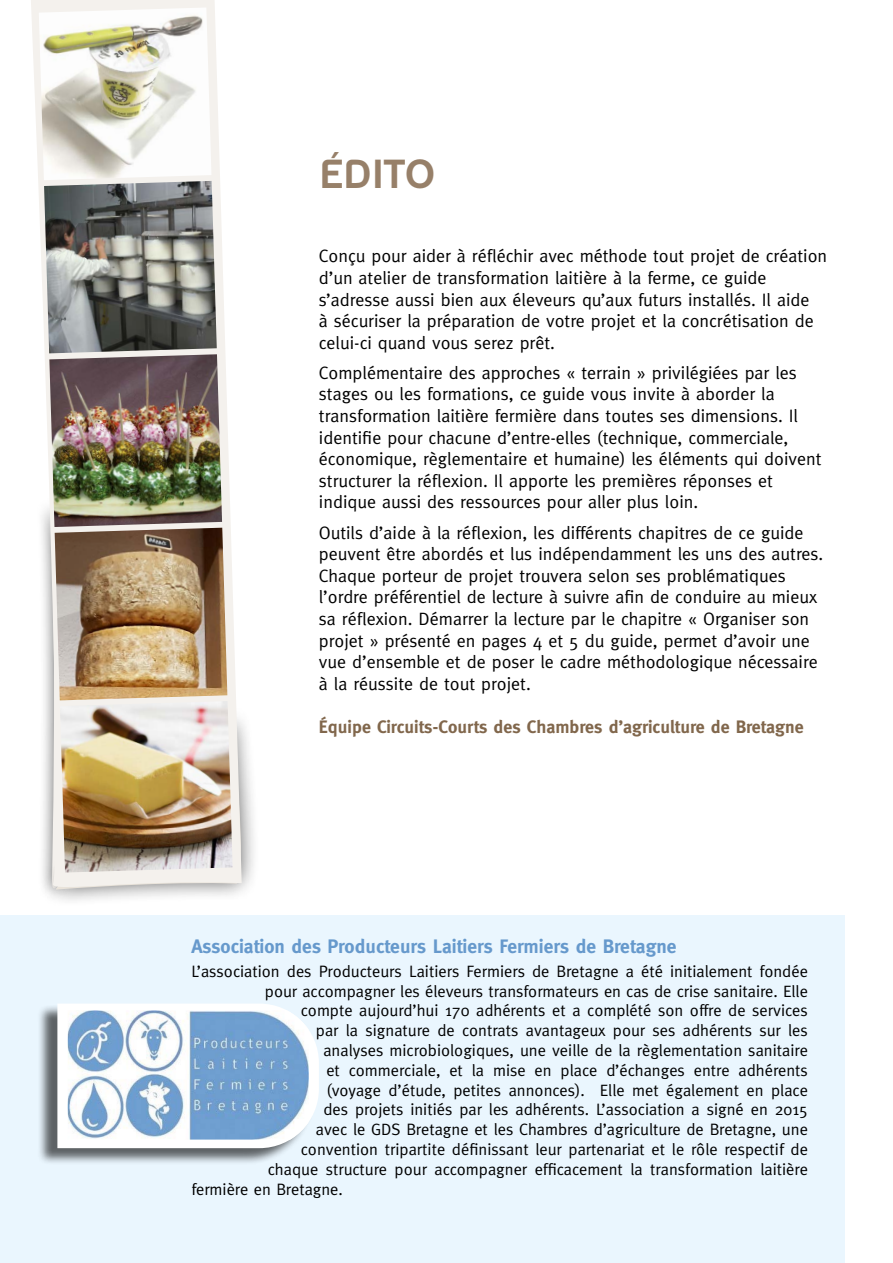
<style>
.page{position:relative;width:893px;height:1263px;background:#fff}
.page>*{position:absolute;margin:0;border:0;box-sizing:border-box;transform-origin:0 0}
.t1{font:700 40.5px "Oblik";letter-spacing:-.01em;color:#978069}
.t2{font:700 19.5px "Meta";color:#69c}
.t3{font:18px/21.6px "Meta";color:#000}
.t4{font:700 18px "Meta";color:#81674c}
.t5{font:16.5px "Meta";color:#000}
</style>
<div class="page">
<hr style="left:892px;top:0;width:1px;height:801px;background:#bce4fa">
<div style="left:0;top:916px;width:844px;height:347px;background:#eaf6fe"></div>
<div style="left:40px;top:706px;width:219px;height:201px;background:#000;opacity:.6"></div>
<svg style="left:47px;top:706px;width:201px;height:210px"></svg>
<svg style="left:31px;top:0;width:211px;height:893px"></svg>
<img style="left:39px;top:7px;width:172px;height:173px">
<img style="left:44px;top:181px;width:173px;height:172px">
<img style="left:49px;top:354px;width:173px;height:173px">
<img style="left:55px;top:528px;width:172px;height:172px">
<img style="left:60px;top:701px;width:173px;height:171px">
<div style="left:37px;top:1005px;width:278px;height:160px;background:#000;opacity:.6"></div>
<svg style="left:57px;top:1004px;width:262px;height:144px"></svg>
<img style="left:68px;top:1010px;width:241px;height:129px">
<h1 class="t1" style="left:319px;top:151px;width:118px">ÉDITO</h1>
<p class="t3" style="left:319px;top:245px;width:510px">Conçu pour aider à réfléchir avec méthode tout projet de création d’un atelier de transformation laitière à la ferme, ce guide s’adresse aussi bien aux éleveurs qu’aux futurs installés. Il aide<br>à sécuriser la préparation de votre projet et la concrétisation de celui-ci quand vous serez prêt.</p>
<p class="t3" style="left:319px;top:362px;width:504px">Complémentaire des approches « terrain » privilégiées par les stages ou les formations, ce guide vous invite à aborder la transformation laitière fermière dans toutes ses dimensions. Il identifie pour chacune d’entre-elles (technique, commerciale, économique, règlementaire et humaine) les éléments qui doivent structurer la réflexion. Il apporte les premières réponses et indique aussi des ressources pour aller plus loin.</p>
<p class="t3" style="left:319px;top:521px;width:506px">Outils d’aide à la réflexion, les différents chapitres de ce guide peuvent être abordés et lus indépendamment les uns des autres.<br>Chaque porteur de projet trouvera selon ses problématiques l’ordre préférentiel de lecture à suivre afin de conduire au mieux sa réflexion. Démarrer la lecture par le chapitre « Organiser son projet » présenté en pages 4 et 5 du guide, permet d’avoir une vue d’ensemble et de poser le cadre méthodologique nécessaire à la réussite de tout projet.</p>
<p class="t4" style="left:319px;top:716px;width:486px">Équipe Circuits-Courts des Chambres d’agriculture de Bretagne</p>
<p class="t2" style="left:191px;top:935px;width:487px">Association des Producteurs Laitiers Fermiers de Bretagne</p>
<p class="t5" style="left:191px;top:961px;width:618px">L’association des Producteurs Laitiers Fermiers de Bretagne a été initialement fondée</p>
<p class="t5" style="left:265px;top:981px;width:545px">pour accompagner les éleveurs transformateurs en cas de crise sanitaire. Elle</p>
<p class="t5" style="left:301px;top:1001px;width:509px">compte aujourd’hui 170 adhérents et a complété son offre de services</p>
<p class="t5" style="left:316px;top:1021px;width:494px">par la signature de contrats avantageux pour ses adhérents sur les</p>
<p class="t5" style="left:323px;top:1041px;width:486px">analyses microbiologiques, une veille de la règlementation sanitaire</p>
<p class="t5" style="left:326px;top:1060px;width:483px">et commerciale, et la mise en place d’échanges entre adhérents</p>
<p class="t5" style="left:326px;top:1080px;width:483px">(voyage d’étude, petites annonces). Elle met également en place</p>
<p class="t5" style="left:323px;top:1100px;width:486px">des projets initiés par les adhérents. L’association a signé en 2015</p>
<p class="t5" style="left:316px;top:1120px;width:494px">avec le GDS Bretagne et les Chambres d’agriculture de Bretagne, une</p>
<p class="t5" style="left:301px;top:1140px;width:509px">convention tripartite définissant leur partenariat et le rôle respectif de</p>
<p class="t5" style="left:268px;top:1159px;width:542px">chaque structure pour accompagner efficacement la transformation laitière</p>
<p class="t5" style="left:191px;top:1179px;width:153px">fermière en Bretagne.</p>
</div>
